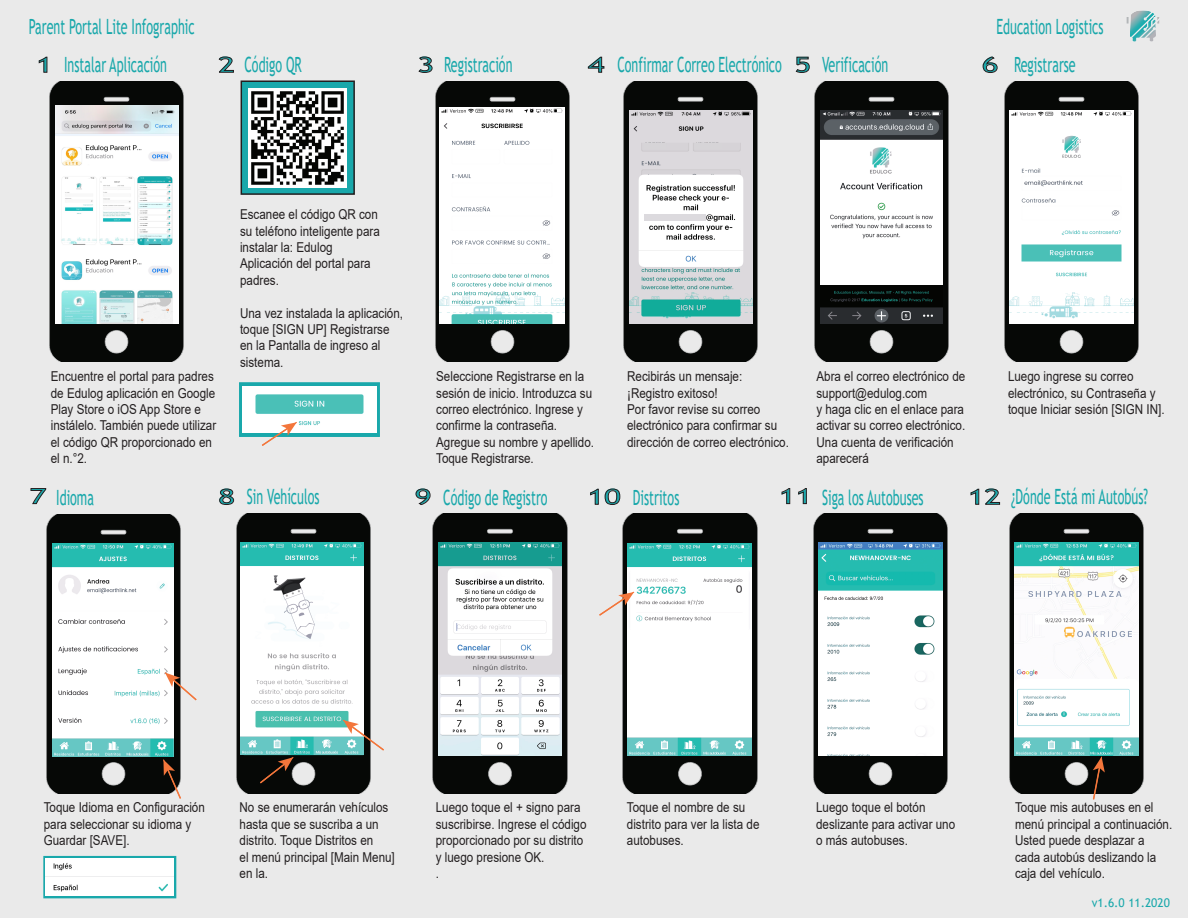
<style>
.page{position:relative;width:1188px;height:918px;background:#eaeaea}
.page>*{position:absolute;margin:0;border:0;box-sizing:border-box;transform-origin:0 0}
.t1{font:21px "Trebuchet MS";color:#19a8ab;scale:.6 1}
.t2{font:21px "Trebuchet MS";color:#19a8ab;scale:1.51 1}
.t3{font:13.65px/16.4px "Arial";color:#231f20;scale:.85 1}
.t4{font:12px "Trebuchet MS";color:#19a8ab}
</style>
<div class="page">
<img style="left:49px;top:81px;width:135px;height:280px">
<img style="left:1126px;top:10px;width:33px;height:31px">
<svg style="left:38px;top:56px;width:10px;height:17px"></svg>
<svg style="left:590px;top:488px;width:31px;height:17px"></svg>
<svg style="left:415px;top:488px;width:16px;height:17px"></svg>
<svg style="left:588px;top:56px;width:17px;height:17px"></svg>
<svg style="left:418px;top:56px;width:15px;height:17px"></svg>
<svg style="left:218px;top:56px;width:16px;height:17px"></svg>
<svg style="left:219px;top:488px;width:15px;height:17px"></svg>
<svg style="left:30px;top:488px;width:17px;height:16px"></svg>
<svg style="left:795px;top:56px;width:15px;height:17px"></svg>
<img style="left:435px;top:81px;width:135px;height:280px">
<img style="left:623px;top:81px;width:135px;height:280px">
<img style="left:1004px;top:81px;width:135px;height:280px">
<img style="left:814px;top:81px;width:135px;height:280px">
<svg style="left:982px;top:56px;width:16px;height:17px"></svg>
<img style="left:236px;top:513px;width:135px;height:280px">
<img style="left:432px;top:513px;width:136px;height:280px">
<img style="left:622px;top:513px;width:136px;height:280px">
<img style="left:813px;top:513px;width:135px;height:280px">
<img style="left:1009px;top:513px;width:135px;height:280px">
<svg style="left:781px;top:488px;width:10px;height:16px"></svg>
<svg style="left:798px;top:488px;width:9px;height:16px"></svg>
<svg style="left:970px;top:488px;width:30px;height:17px"></svg>
<svg style="left:1092px;top:757px;width:13px;height:43px"></svg>
<svg style="left:258px;top:757px;width:35px;height:28px"></svg>
<img style="left:630px;top:111px;width:123px;height:212px">
<img style="left:821px;top:111px;width:121px;height:212px">
<div style="left:645px;top:214px;width:61px;height:7px;background:#dcdade"></div>
<div style="left:645px;top:143px;width:21px;height:6px;background:#d6d4d7"></div>
<div style="left:695px;top:143px;width:27px;height:6px;background:#d6d4d7"></div>
<img style="left:439px;top:108px;width:126px;height:216px">
<img style="left:1010px;top:111px;width:123px;height:213px">
<img style="left:46px;top:514px;width:135px;height:280px">
<img style="left:53px;top:544px;width:121px;height:213px">
<svg style="left:163px;top:760px;width:18px;height:39px"></svg>
<svg style="left:165px;top:673px;width:32px;height:29px"></svg>
<div style="left:241px;top:80px;width:114px;height:115px;background:#19a8ab;border:2px solid #231f20"></div>
<div style="left:239px;top:382px;width:141px;height:55px;background:linear-gradient(to right,#fff,#fff);border:2px solid #19a8ab"></div>
<img style="left:243px;top:387px;width:133px;height:45px">
<svg style="left:260px;top:422px;width:37px;height:24px"></svg>
<img style="left:241px;top:542px;width:122px;height:212px">
<svg style="left:343px;top:720px;width:41px;height:32px"></svg>
<img style="left:439px;top:542px;width:122px;height:213px">
<img style="left:628px;top:544px;width:124px;height:211px">
<svg style="left:599px;top:592px;width:35px;height:25px"></svg>
<img style="left:819px;top:542px;width:123px;height:213px">
<img style="left:1014px;top:542px;width:124px;height:213px">
<div style="left:84px;top:587px;width:68px;height:10px;background:#fff"></div>
<img style="left:87px;top:586px;width:50px;height:8px">
<div style="left:110px;top:576px;width:36px;height:10px;background:#fff"></div>
<img style="left:55px;top:105px;width:124px;height:219px">
<img style="left:248px;top:88px;width:99px;height:99px">
<div style="left:43px;top:856px;width:133px;height:42px;background:#19a8ab"></div>
<img style="left:45px;top:858px;width:129px;height:38px">
<h1 class="t1" style="left:29px;top:14px;width:278px">Parent Portal Lite Infographic</h1>
<h1 class="t1" style="left:997px;top:14px;width:180px">Education Logistics</h1>
<h1 class="t2" style="left:36px;top:52px;width:13px">1</h1>
<h1 class="t1" style="left:444px;top:51px;width:115px">Registración</h1>
<h1 class="t1" style="left:617px;top:52px;width:276px">Confirmar Correo Electrónico</h1>
<h1 class="t1" style="left:822px;top:51px;width:112px">Verificación</h1>
<h1 class="t1" style="left:1014px;top:51px;width:104px">Registrarse</h1>
<h1 class="t1" style="left:64px;top:52px;width:173px">Instalar Aplicación</h1>
<h1 class="t2" style="left:218px;top:51px;width:57px">2 Código QR</h1>
<h1 class="t2" style="left:417px;top:52px;width:13px">3</h1>
<h1 class="t2" style="left:588px;top:52px;width:13px">4</h1>
<h1 class="t2" style="left:982px;top:52px;width:13px">6</h1>
<h1 class="t2" style="left:794px;top:52px;width:13px">5</h1>
<p class="t3" style="left:240px;top:206px;width:166px">Escanee el código QR con su teléfono inteligente para instalar la: Edulog<br>Aplicación del portal para padres.</p>
<p class="t3" style="left:240px;top:305px;width:193px">Una vez instalada la aplicación, toque [SIGN UP] Registrarse en la Pantalla de ingreso al sistema.</p>
<p class="t3" style="left:51px;top:368px;width:196px">Encuentre el portal para padres de Edulog aplicación en Google<br>Play Store o iOS App Store e instálelo. También puede utilizar el código QR proporcionado en el n.°2.</p>
<p class="t3" style="left:816px;top:368px;width:177px">Abra el correo electrónico de support@edulog.com<br>y haga clic en el enlace para activar su correo electrónico.<br>Una cuenta de verificación aparecerá</p>
<p class="t3" style="left:627px;top:368px;width:192px">Recibirás un mensaje: ¡Registro exitoso!<br>Por favor revise su correo electrónico para confirmar su dirección de correo electrónico.</p>
<p class="t3" style="left:436px;top:368px;width:187px">Seleccione Registrarse en la sesión de inicio. Introduzca su correo electrónico. Ingrese y confirme la contraseña.<br>Agregue su nombre y apellido.<br>Toque Registrarse.</p>
<p class="t3" style="left:1008px;top:368px;width:186px">Luego ingrese su correo electrónico, su Contraseña y toque Iniciar sesión [SIGN IN].</p>
<h1 class="t2" style="left:30px;top:483px;width:13px">7</h1>
<h1 class="t2" style="left:218px;top:484px;width:13px">8</h1>
<h1 class="t1" style="left:56px;top:484px;width:64px">Idioma</h1>
<h1 class="t1" style="left:247px;top:484px;width:122px">Sin Vehículos</h1>
<h1 class="t1" style="left:443px;top:484px;width:175px">Código de Registro</h1>
<h1 class="t2" style="left:415px;top:484px;width:13px">9</h1>
<h1 class="t2" style="left:588px;top:484px;width:24px">10</h1>
<h1 class="t1" style="left:633px;top:484px;width:79px">Distritos</h1>
<h1 class="t2" style="left:779px;top:484px;width:97px">11 Siga los Autobuses</h1>
<h1 class="t2" style="left:968px;top:484px;width:121px">12 ¿Dónde Está mi Autobús?</h1>
<p class="t3" style="left:44px;top:799px;width:191px">Toque Idioma en Configuración para seleccionar su idioma y<br>Guardar [SAVE].</p>
<p class="t3" style="left:240px;top:799px;width:184px">No se enumerarán vehículos hasta que se suscriba a un distrito. Toque Distritos en<br>el menú principal [Main Menu] en la.</p>
<p class="t3" style="left:436px;top:799px;width:179px">Luego toque el + signo para suscribirse. Ingrese el código proporcionado por su distrito y luego presione OK.<br>.</p>
<p class="t3" style="left:816px;top:799px;width:165px">Luego toque el botón deslizante para activar uno o más autobuses.</p>
<p class="t3" style="left:627px;top:799px;width:158px">Toque el nombre de su distrito para ver la lista de autobuses.</p>
<p class="t3" style="left:1015px;top:799px;width:187px">Toque mis autobuses en el menú principal a continuación.<br>Usted puede desplazar a cada autobús deslizando la caja del vehículo.</p>
<p class="t4" style="left:1092px;top:895px;width:80px">v1.6.0 11.2020</p>
</div>
